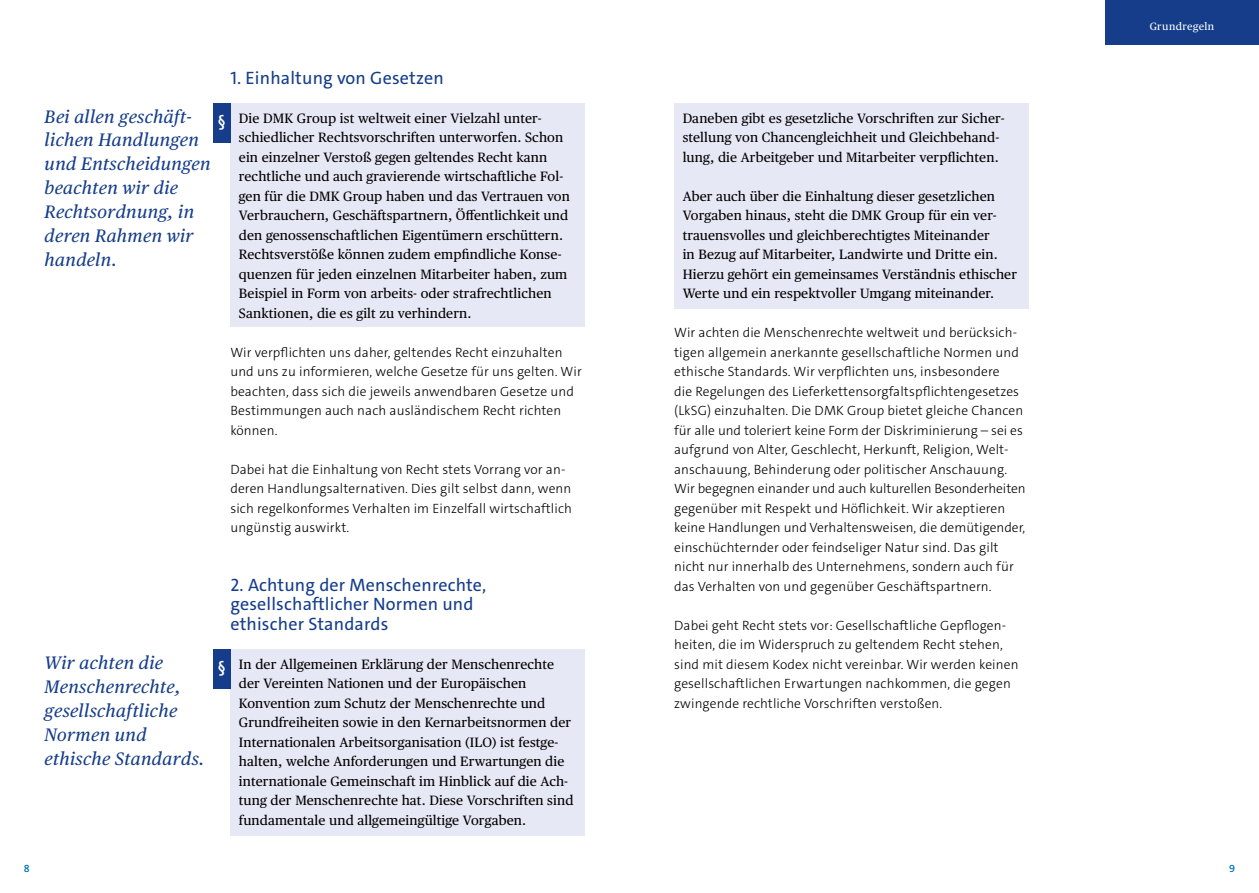
<style>
.page{position:relative;width:1259px;height:893px;background:#fff}
.page>*{position:absolute;margin:0;border:0;box-sizing:border-box;transform-origin:0 0}
.t1{font:italic 18px/24px "Publico Text";letter-spacing:.02em;color:#153d8a}
.t2{font:18px/19.5px "The Sans C4 s";letter-spacing:.01em;color:#153d8a}
.t3{font:600 16.5px "The Sans C4 s";color:#fff}
.t4{font:300 13.5px/19.5px "The Sans C4 s";letter-spacing:.01em;color:#000}
.t5{font:13.5px/19.5px "Publico Text";letter-spacing:.01em;color:#000}
.t6{font:10.5px "Publico Text";letter-spacing:.04em;color:#fff}
.t7{font:600 10.5px "The Sans C4 s";color:#0073b3}
</style>
<div class="page">
<div style="left:674px;top:103px;width:354px;height:206px;background:#e7e8f5"></div>
<div style="left:230px;top:103px;width:355px;height:223px;background:#e7e8f5"></div>
<div style="left:213px;top:103px;width:17px;height:39px;background:#153d8a"></div>
<div style="left:1105px;top:0;width:154px;height:45px;background:#153d8a"></div>
<div style="left:230px;top:649px;width:355px;height:187px;background:#e7e8f5"></div>
<div style="left:213px;top:649px;width:17px;height:39px;background:#153d8a"></div>
<h1 class="t2" style="left:230px;top:68px;width:215px">1. Einhaltung von Gesetzen</h1>
<h1 class="t1" style="left:45px;top:103px;width:167px">Bei allen geschäft&shy;lichen Handlungen und Entscheidungen beachten wir die<br>Rechtsordnung, in deren Rahmen wir handeln.</h1>
<p class="t3" style="left:217px;top:111px;width:10px">§</p>
<p class="t5" style="left:239px;top:107px;width:333px">Die DMK Group ist weltweit einer Vielzahl unter&shy;schiedlicher Rechtsvorschriften unterworfen. Schon ein einzelner Verstoß gegen geltendes Recht kann rechtliche und auch gravierende wirtschaftliche Fol&shy;gen für die DMK Group haben und das Vertrauen von Verbrauchern, Geschäftspartnern, Öffentlichkeit und den genossenschaftlichen Eigentümern erschüttern.<br>Rechtsverstöße können zudem empfindliche Konse&shy;quenzen für jeden einzelnen Mitarbeiter haben, zum Beispiel in Form von arbeits- oder strafrechtlichen Sanktionen, die es gilt zu verhindern.</p>
<p class="t4" style="left:230px;top:342px;width:353px">Wir verpflichten uns daher, geltendes Recht einzuhalten und uns zu informieren, welche Gesetze für uns gelten. Wir beachten, dass sich die jeweils anwendbaren Gesetze und Bestimmungen auch nach ausländischem Recht richten können.</p>
<p class="t4" style="left:230px;top:459px;width:343px">Dabei hat die Einhaltung von Recht stets Vorrang vor an&shy;deren Handlungsalternativen. Dies gilt selbst dann, wenn sich regelkonformes Verhalten im Einzelfall wirtschaftlich ungünstig auswirkt.</p>
<h1 class="t1" style="left:45px;top:649px;width:161px">Wir achten die<br>Menschenrechte, gesellschaftliche<br>Normen und ethische Standards.</h1>
<h1 class="t2" style="left:230px;top:575px;width:257px">2. Achtung der Menschenrechte, gesellschaftlicher Normen und ethischer Standards</h1>
<p class="t3" style="left:217px;top:657px;width:10px">§</p>
<p class="t5" style="left:239px;top:653px;width:336px">In der Allgemeinen Erklärung der Menschenrechte der Vereinten Nationen und der Europäischen Konvention zum Schutz der Menschenrechte und Grundfreiheiten sowie in den Kernarbeitsnormen der Internationalen Arbeitsorganisation (ILO) ist festge&shy;halten, welche Anforderungen und Erwartungen die internationale Gemeinschaft im Hinblick auf die Ach&shy;tung der Menschenrechte hat. Diese Vorschriften sind fundamentale und allgemeingültige Vorgaben.</p>
<p class="t5" style="left:682px;top:107px;width:323px">Daneben gibt es gesetzliche Vorschriften zur Sicher&shy;stellung von Chancengleichheit und Gleichbehand&shy;lung, die Arbeitgeber und Mitarbeiter verpflichten.</p>
<p class="t5" style="left:682px;top:185px;width:336px">Aber auch über die Einhaltung dieser gesetzlichen Vorgaben hinaus, steht die DMK Group für ein ver&shy;trauensvolles und gleichberechtigtes Miteinander<br>in Bezug auf Mitarbeiter, Landwirte und Dritte ein.<br>Hierzu gehört ein gemeinsames Verständnis ethischer Werte und ein respektvoller Umgang miteinander.</p>
<p class="t4" style="left:674px;top:323px;width:353px">Wir achten die Menschenrechte weltweit und berücksich&shy;tigen allgemein anerkannte gesellschaftliche Normen und ethische Standards. Wir verpflichten uns, insbesondere<br>die Regelungen des Lieferkettensorgfaltspflichtengesetzes (LkSG) einzuhalten. Die DMK Group bietet gleiche Chancen für alle und toleriert keine Form der Diskriminierung – sei es aufgrund von Alter, Geschlecht, Herkunft, Religion, Welt&shy;anschauung, Behinderung oder politischer Anschauung.<br>Wir begegnen einander und auch kulturellen Besonderheiten gegenüber mit Respekt und Höflichkeit. Wir akzeptieren keine Handlungen und Verhaltensweisen, die demütigender, einschüchternder oder feindseliger Natur sind. Das gilt nicht nur innerhalb des Unternehmens, sondern auch für das Verhalten von und gegenüber Geschäftspartnern.</p>
<p class="t4" style="left:674px;top:615px;width:346px">Dabei geht Recht stets vor: Gesellschaftliche Gepflogen&shy;heiten, die im Widerspruch zu geltendem Recht stehen, sind mit diesem Kodex nicht vereinbar. Wir werden keinen gesellschaftlichen Erwartungen nachkommen, die gegen zwingende rechtliche Vorschriften verstoßen.</p>
<p class="t6" style="left:1149px;top:18px;width:66px">Grundregeln</p>
<p class="t7" style="left:24px;top:861px;width:7px">8</p>
<p class="t7" style="left:1229px;top:861px;width:7px">9</p>
</div>
